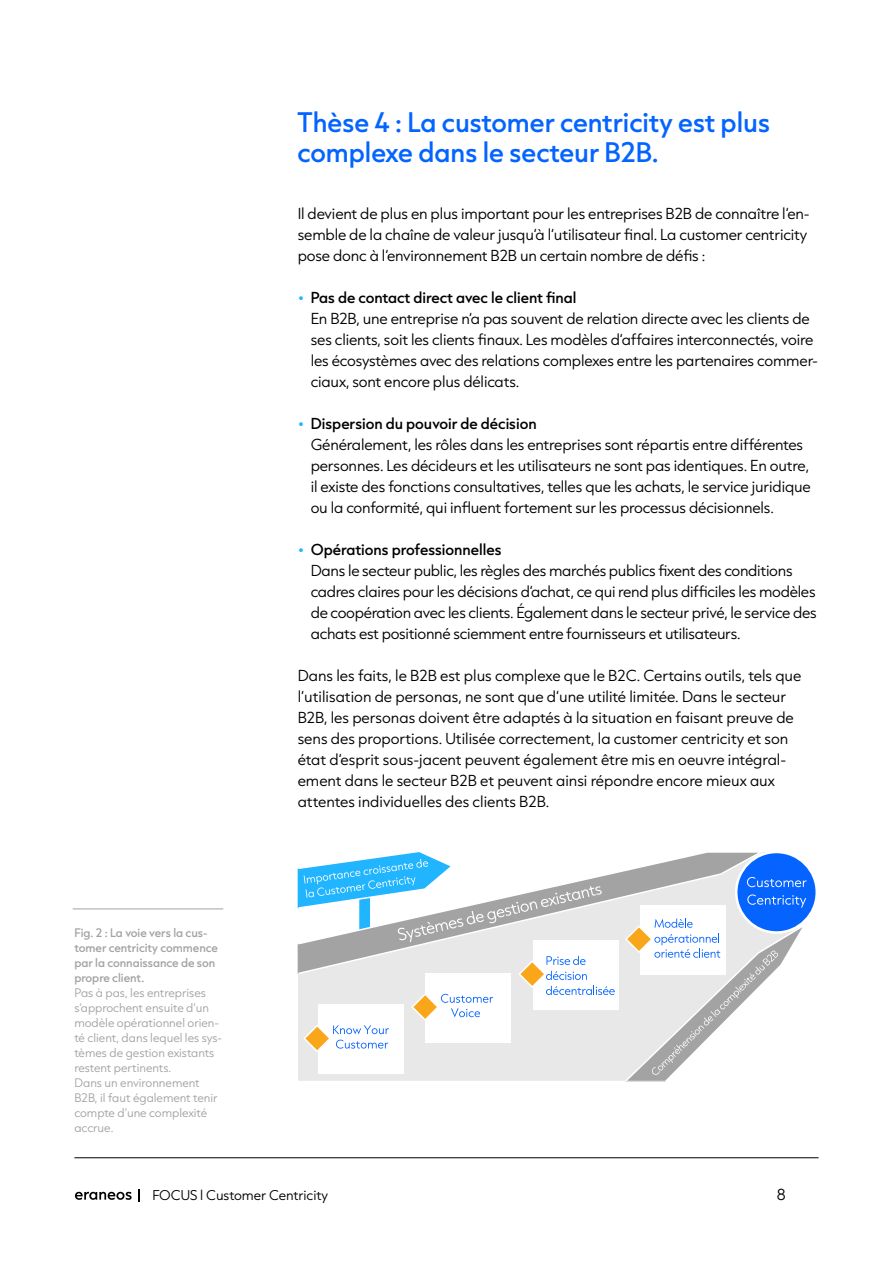
<style>
.page{position:relative;width:893px;height:1263px;background:#fff}
.page>*{position:absolute;margin:0;border:0;box-sizing:border-box;transform-origin:0 0}
.t1{font:500 24px/30px "Capitana";color:#0464ff}
.t2{font:300 13.5px/21px "Capitana";letter-spacing:-.01em;color:#000}
.t3{font:300 12px "Capitana";color:#000}
.t4{font:300 10.5px/15px "Capitana";color:#a3a3a3}
.t5{font:500 10.5px/15px "Capitana";color:#a3a3a3}
.s1{font-family:"Gotham";font-weight:500;color:#21b6ff}
.s2{font-weight:500}
</style>
<div class="page">
<svg style="left:75px;top:1192px;width:57px;height:8px"></svg>
<svg style="left:139px;top:1189px;width:1px;height:13px"></svg>
<hr style="left:74px;top:1157px;width:745px;height:1px;background:#000">
<hr style="left:73px;top:909px;width:150px;height:1px;background:#a3a3a3">
<div style="left:298px;top:974px;width:326px;height:107px;background:#e8e8e8"></div>
<div style="left:533px;top:940px;width:85px;height:70px;background:#fff"></div>
<svg style="left:518px;top:974px;width:97px;height:21px"></svg>
<div style="left:425px;top:973px;width:86px;height:70px;background:#fff"></div>
<svg style="left:411px;top:993px;width:82px;height:28px"></svg>
<div style="left:318px;top:1005px;width:86px;height:69px;background:#fff"></div>
<svg style="left:303px;top:1024px;width:86px;height:28px"></svg>
<svg style="left:298px;top:871px;width:326px;height:103px;fill:#e8e8e8"></svg>
<svg style="left:298px;top:852px;width:304px;height:90px"></svg>
<svg style="left:624px;top:852px;width:192px;height:229px"></svg>
<h1 class="t1" style="left:298px;top:106px;width:474px">Thèse 4 : La customer centricity est plus complexe dans le secteur B2B.</h1>
<p class="t5" style="left:74px;top:925px;width:145px">Fig. 2 : La voie vers la cus&shy;tomer centricity commence par la connaissance de son propre client.</p>
<p class="t4" style="left:74px;top:985px;width:149px">Pas à pas, les entreprises s‘approchent ensuite d‘un modèle opérationnel orien&shy;té client, dans lequel les sys&shy;tèmes de gestion existants restent pertinents.<br>Dans un environnement<br>B2B, il faut également tenir compte d‘une complexité accrue.</p>
<p class="t2" style="left:298px;top:202px;width:514px">Il devient de plus en plus important pour les entreprises B2B de connaître l‘en&shy;semble de la chaîne de valeur jusqu‘à l‘utilisateur final. La customer centricity pose donc à l‘environnement B2B un certain nombre de défis :</p>
<p class="t2" style="left:311px;top:286px;width:509px;text-indent:-13px"><span class="s1">•</span> <span class="s2">Pas de contact direct avec le client final<br></span>En B2B, une entreprise n‘a pas souvent de relation directe avec les clients de ses clients, soit les clients finaux. Les modèles d‘affaires interconnectés, voire les écosystèmes avec des relations complexes entre les partenaires commer&shy;ciaux, sont encore plus délicats.</p>
<p class="t2" style="left:311px;top:412px;width:502px;text-indent:-13px"><span class="s1">•</span> <span class="s2">Dispersion du pouvoir de décision<br></span>Généralement, les rôles dans les entreprises sont répartis entre différentes personnes. Les décideurs et les utilisateurs ne sont pas identiques. En outre, il existe des fonctions consultatives, telles que les achats, le service juridique ou la conformité, qui influent fortement sur les processus décisionnels.</p>
<p class="t2" style="left:311px;top:539px;width:508px;text-indent:-13px"><span class="s1">•</span> <span class="s2">Opérations professionnelles<br></span>Dans le secteur public, les règles des marchés publics fixent des conditions cadres claires pour les décisions d‘achat, ce qui rend plus difficiles les modèles de coopération avec les clients. Également dans le secteur privé, le service des achats est positionné sciemment entre fournisseurs et utilisateurs.</p>
<p class="t2" style="left:298px;top:665px;width:505px">Dans les faits, le B2B est plus complexe que le B2C. Certains outils, tels que l‘utilisation de personas, ne sont que d‘une utilité limitée. Dans le secteur B2B, les personas doivent être adaptés à la situation en faisant preuve de sens des proportions. Utilisée correctement, la customer centricity et son état d‘esprit sous-jacent peuvent également être mis en oeuvre intégral&shy;ement dans le secteur B2B et peuvent ainsi répondre encore mieux aux attentes individuelles des clients B2B.</p>
<p class="t3" style="left:152px;top:1186px;width:177px">FOCUS l Customer Centricity</p>
<p class="t2" style="left:777px;top:1183px;width:10px">8</p>
</div>
